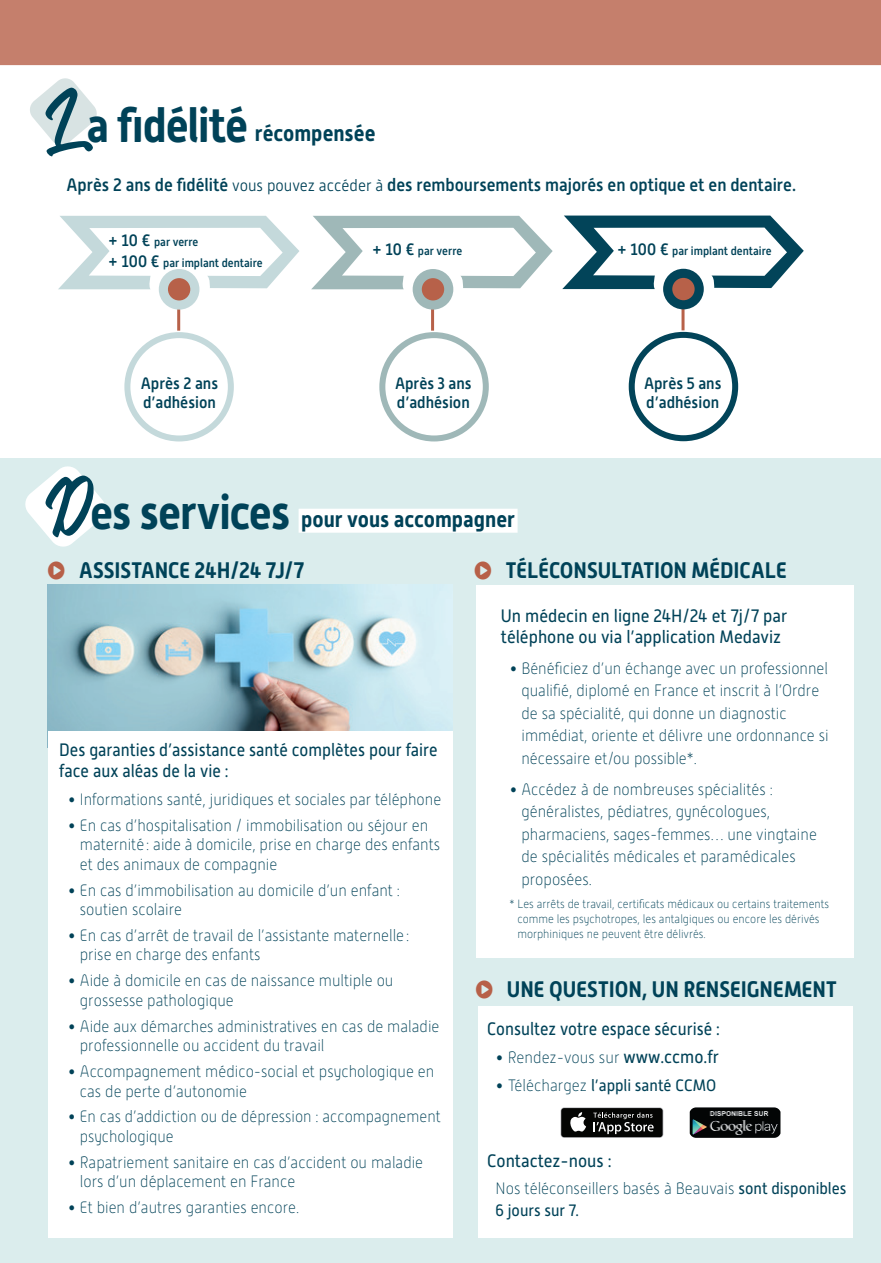
<style>
.page{position:relative;width:881px;height:1263px;background:#fff}
.page>*{position:absolute;margin:0;border:0;box-sizing:border-box;transform-origin:0 0}
.t1{font:700 48px "Alwyn New";letter-spacing:-.025em;color:#004258;scale:.91 1}
.t2{font:700 22.5px "Alwyn New";color:#004258;scale:.91 1}
.t3{font:18px/21px "Alwyn New";color:#004258;scale:.9 1}
.t4{font:500 18px "Alwyn New";color:#004258;scale:.93 1}
.t5{font:18px/21px "Alwyn New";color:#004258;scale:.93 1}
.t6{font:100 16.5px/19.5px "Alwyn New";color:#004258;scale:.92 1}
.t7{font:100 16.5px/22.5px "Alwyn New";color:#004258;scale:.93 1}
.t8{font:100 16.5px/19.5px "Alwyn New";color:#004258;scale:.91 1}
.t9{font:500 16.5px/19.5px "Alwyn New";color:#004258;scale:.93 1}
.t10{font:16.5px "Alwyn New";color:#004258;scale:.93 1}
.t11{font:100 12px/15px "Alwyn New";color:#004258;scale:.93 1}
.t12{font:500 12px/21px "Alwyn New";color:#004258;scale:.93 1}
.s1{font-family:"Hanglatter";font-weight:400;font-size:64.5px}
.s2{font-weight:300;font-size:16.5px}
.s3{font-size:16.5px}
.s4{font-size:48px}
.s5{font-weight:400;font-size:18px}
.s6{font-weight:100}
.s7{font-weight:400}
</style>
<div class="page">
<div style="left:0;top:458px;width:880px;height:805px;background:#dbeded"></div>
<div style="left:0;top:0;width:880px;height:65px;background:#c57f6c"></div>
<svg style="left:30px;top:78px;width:67px;height:67px"></svg>
<div style="left:298px;top:509px;width:219px;height:24px;background:#fff"></div>
<svg style="left:25px;top:466px;width:81px;height:81px"></svg>
<svg style="left:58px;top:216px;width:241px;height:73px"></svg>
<svg style="left:311px;top:216px;width:241px;height:73px"></svg>
<hr style="left:177px;top:305px;width:3px;height:26px;background:#b76149">
<div style="left:159px;top:269px;width:40px;height:41px;background:#c4d9db;border-radius:50%"></div>
<div style="left:168px;top:278px;width:22px;height:22px;background:#b76149;border-radius:50%"></div>
<hr style="left:431px;top:305px;width:3px;height:26px;background:#b76149">
<div style="left:412px;top:269px;width:41px;height:41px;background:#9fb8b8;border-radius:50%"></div>
<div style="left:421px;top:278px;width:23px;height:22px;background:#b76149;border-radius:50%"></div>
<div style="left:124px;top:332px;width:110px;height:109px;border:6px solid #c4d9db;border-radius:50%"></div>
<div style="left:379px;top:332px;width:109px;height:109px;border:6px solid #9fb8b8;border-radius:50%"></div>
<div style="left:628px;top:332px;width:109px;height:109px;border:6px solid #024459;border-radius:50%"></div>
<svg style="left:562px;top:216px;width:241px;height:73px"></svg>
<hr style="left:681px;top:304px;width:3px;height:26px;background:#b76149">
<div style="left:662px;top:269px;width:41px;height:40px;background:#024459;border-radius:50%"></div>
<div style="left:672px;top:278px;width:22px;height:22px;background:#b76149;border-radius:50%"></div>
<img style="left:48px;top:585px;width:404px;height:146px">
<div style="left:48px;top:731px;width:404px;height:507px;background:#fff"></div>
<div style="left:476px;top:585px;width:377px;height:372px;background:#fff"></div>
<div style="left:477px;top:1007px;width:375px;height:231px;background:#fff"></div>
<svg style="left:560px;top:1107px;width:103px;height:31px"></svg>
<div style="left:561px;top:1108px;width:101px;height:29px;background:#040503;border-radius:3px"></div>
<svg style="left:570px;top:1112px;width:16px;height:19px"></svg>
<svg style="left:593px;top:1112px;width:60px;height:22px"></svg>
<img style="left:689px;top:1107px;width:91px;height:31px">
<h1 class="t1" style="left:45px;top:97px;width:225px"><span class="s1">L</span>a fidélité</h1>
<h2 class="t2" style="left:255px;top:120px;width:134px">récompensée</h2>
<p class="t4" style="left:66px;top:174px;width:785px">Après 2 ans de fidélité <span class="s2">vous pouvez accéder à</span> des remboursements majorés en optique et en dentaire.</p>
<p class="t12" style="left:108px;top:231px;width:168px"><span class="s3">+ 10 €</span> par verre<br><span class="s3">+ 100 €</span> par implant dentaire</p>
<p class="t12" style="left:372px;top:241px;width:99px"><span class="s3">+ 10 €</span> par verre</p>
<p class="t12" style="left:617px;top:241px;width:168px"><span class="s3">+ 100 €</span> par implant dentaire</p>
<p class="t9" style="left:141px;top:373px;width:85px">Après 2 ans d’adhésion</p>
<p class="t9" style="left:395px;top:373px;width:84px">Après 3 ans d’adhésion</p>
<h2 class="t2" style="left:45px;top:506px;width:518px"><span class="s1">D</span><span class="s4">es services</span> pour vous accompagner</h2>
<p class="t9" style="left:643px;top:373px;width:85px">Après 5 ans d’adhésion</p>
<h2 class="t2" style="left:79px;top:557px;width:249px">ASSISTANCE 24H/24 7J/7</h2>
<h2 class="t2" style="left:505px;top:557px;width:310px">TÉLÉCONSULTATION MÉDICALE</h2>
<p class="t3" style="left:59px;top:739px;width:421px">Des garanties d’assistance santé complètes pour faire face aux aléas de la vie :</p>
<p class="t6" style="left:68px;top:789px;width:407px">• Informations santé, juridiques et sociales par téléphone</p>
<p class="t6" style="left:80px;top:815px;width:393px;text-indent:-12px">• En cas d’hospitalisation / immobilisation ou séjour en maternité: aide à domicile, prise en charge des enfants et des animaux de compagnie</p>
<p class="t6" style="left:80px;top:880px;width:349px;text-indent:-12px">• En cas d’immobilisation au domicile d’un enfant : soutien scolaire</p>
<p class="t6" style="left:80px;top:925px;width:359px;text-indent:-12px">• En cas d’arrêt de travail de l’assistante maternelle: prise en charge des enfants</p>
<p class="t6" style="left:80px;top:971px;width:342px;text-indent:-12px">• Aide à domicile en cas de naissance multiple ou grossesse pathologique</p>
<p class="t6" style="left:80px;top:1016px;width:392px;text-indent:-12px">• Aide aux démarches administratives en cas de maladie professionnelle ou accident du travail</p>
<p class="t6" style="left:80px;top:1062px;width:386px;text-indent:-12px">• Accompagnement médico-social et psychologique en cas de perte d’autonomie</p>
<p class="t8" style="left:80px;top:1107px;width:398px;text-indent:-12px">• En cas d’addiction ou de dépression : accompagnement psychologique</p>
<p class="t6" style="left:80px;top:1152px;width:374px;text-indent:-12px">• Rapatriement sanitaire en cas d’accident ou maladie lors d’un déplacement en France</p>
<p class="t6" style="left:68px;top:1198px;width:253px">• Et bien d’autres garanties encore.</p>
<p class="t5" style="left:500px;top:605px;width:309px">Un médecin en ligne 24H/24 et 7j/7 par téléphone ou via l’application Medaviz</p>
<p class="t6" style="left:521px;top:657px;width:335px;line-height:22.5px;text-indent:-12px">• Bénéficiez d’un échange avec un professionnel qualifié, diplomé en France et inscrit à l’Ordre de sa spécialité, qui donne un diagnostic immédiat, oriente et délivre une ordonnance si nécessaire et/ou possible*.</p>
<p class="t6" style="left:521px;top:778px;width:322px;line-height:22.5px;text-indent:-12px">• Accédez à de nombreuses spécialités : généralistes, pédiatres, gynécologues, pharmaciens, sages-femmes… une vingtaine de spécialités médicales et paramédicales proposées.</p>
<p class="t11" style="left:517px;top:897px;width:336px;text-indent:-8px">* Les arrêts de travail, certificats médicaux ou certains traitements comme les psychotropes, les antalgiques ou encore les dérivés morphiniques ne peuvent être délivrés.</p>
<h2 class="t2" style="left:506px;top:976px;width:364px">UNE QUESTION, UN RENSEIGNEMENT</h2>
<p class="t3" style="left:487px;top:1019px;width:260px">Consultez votre espace sécurisé :</p>
<p class="t7" style="left:495px;top:1046px;width:241px">• Rendez-vous sur <span class="s5">www.ccmo.fr</span></p>
<p class="t10" style="left:495px;top:1076px;width:239px"><span class="s6">• Téléchargez</span> l’appli santé CCMO</p>
<p class="t5" style="left:487px;top:1150px;width:135px">Contactez-nous :</p>
<p class="t7" style="left:495px;top:1177px;width:379px">Nos téléconseillers basés à Beauvais <span class="s7">sont disponibles<br>6 jours sur 7.</span></p>
</div>
